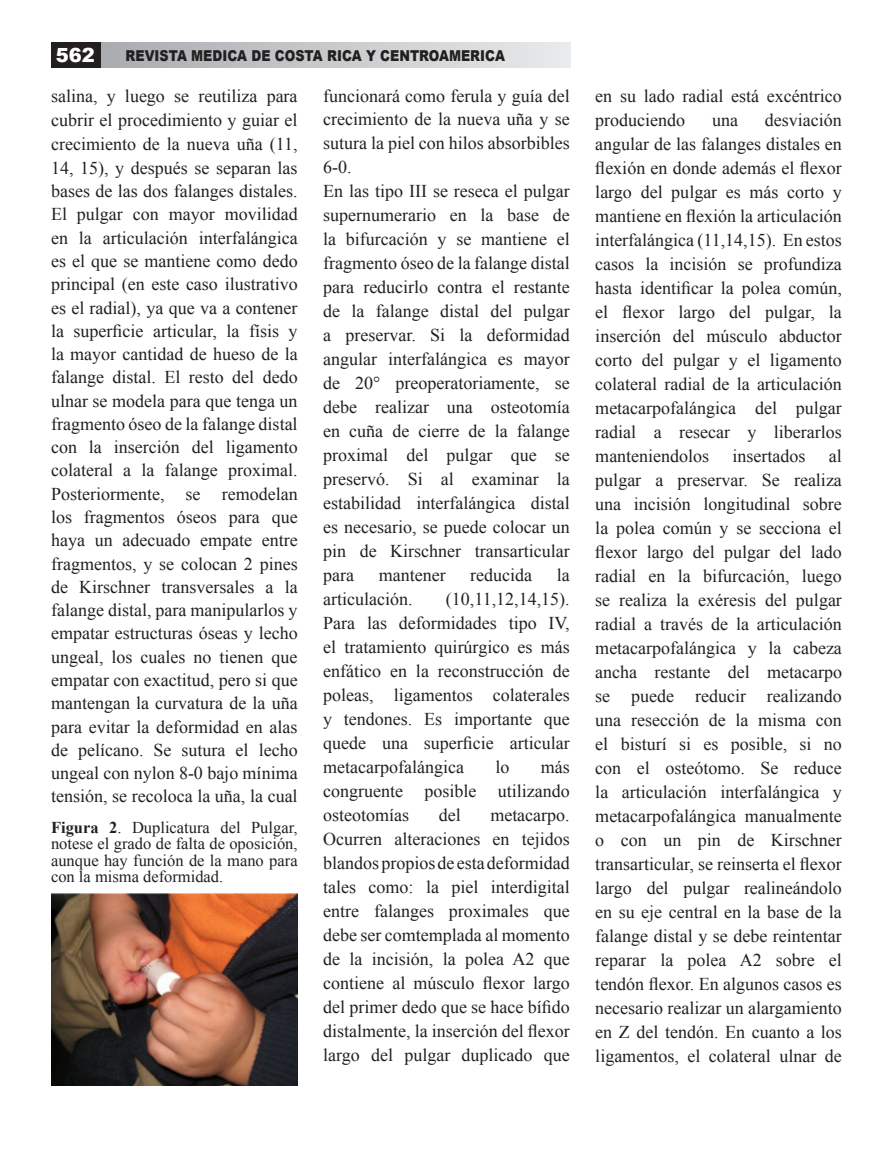
<style>
.page{position:relative;width:893px;height:1149px;background:#fff}
.page>*{position:absolute;margin:0;border:0;box-sizing:border-box;transform-origin:0 0}
.t1{font:900 19.5px "Arial";color:#fff}
.t2{font:18px/24px "Times New Roman";color:#231f20;text-align:justify}
.t3{font:16.5px/16.5px "Times New Roman";color:#231f20;text-align:justify}
.t4{font:900 15px "Arial";color:#231f20;scale:.85 1}
.s1{font-weight:700}
</style>
<div class="page">
<div style="left:100px;top:42px;width:471px;height:26px;background:linear-gradient(to right,#aaabaf,#e9eaeb)"></div>
<div style="left:51px;top:43px;width:49px;height:25px;background:#231f20"></div>
<img style="left:51px;top:893px;width:247px;height:191px">
<p class="t1" style="left:56px;top:41px;width:41px">562</p>
<p class="t4" style="left:126px;top:44px;width:448px">REVISTA MEDICA DE COSTA RICA Y CENTROAMERICA</p>
<p class="t2" style="left:51px;top:84px;width:248px;line-height:23.4px">salina, y luego se reutiliza para cubrir el procedimiento y guiar el crecimiento de la nueva uña (11, 14, 15), y después se separan las bases de las dos falanges distales.<br>El pulgar con mayor movilidad en la articulación interfalángica es el que se mantiene como dedo principal (en este caso ilustrativo es el radial), ya que va a contener la superficie articular, la físis y la mayor cantidad de hueso de la falange distal. El resto del dedo ulnar se modela para que tenga un fragmento óseo de la falange distal con la inserción del ligamento colateral a la falange proximal.<br>Posteriormente, se remodelan los fragmentos óseos para que haya un adecuado empate entre fragmentos, y se colocan 2 pines de Kirschner transversales a la falange distal, para manipularlos y empatar estructuras óseas y lecho ungeal, los cuales no tienen que empatar con exactitud, pero si que mantengan la curvatura de la uña para evitar la deformidad en alas de pelícano. Se sutura el lecho ungeal con nylon 8-0 bajo mínima tensión, se recoloca la uña, la cual</p>
<p class="t2" style="left:323px;top:84px;width:248px;text-align:left">funcionará como ferula y guía del crecimiento de la nueva uña y se sutura la piel con hilos absorbibles<br>6-0.<br>En las tipo III se reseca el pulgar supernumerario en la base de la bifurcación y se mantiene el fragmento óseo de la falange distal para reducirlo contra el restante de la falange distal del pulgar a preservar. Si la deformidad angular interfalángica es mayor de 20° preoperatoriamente, se debe realizar una osteotomía en cuña de cierre de la falange proximal del pulgar que se preservó. Si al examinar la estabilidad interfalángica distal es necesario, se puede colocar un pin de Kirschner transarticular para</p>
<p class="t2" style="left:379px;top:562px;width:68px">mantener</p>
<p class="t2" style="left:470px;top:562px;width:63px">reducida</p>
<p class="t2" style="left:557px;top:562px;width:14px">la</p>
<p class="t2" style="left:323px;top:586px;width:91px">articulación.</p>
<p class="t2" style="left:323px;top:586px;width:248px;text-indent:123px">(10,11,12,14,15).<br>Para las deformidades tipo IV, el tratamiento quirúrgico es más enfático en la reconstrucción de poleas, ligamentos colaterales y tendones. Es importante que quede una superficie articular metacarpofalángica</p>
<p class="t2" style="left:495px;top:754px;width:16px">lo</p>
<p class="t2" style="left:323px;top:754px;width:248px;text-indent:218px">más congruente posible utilizando osteotomías</p>
<p class="t2" style="left:439px;top:802px;width:23px">del</p>
<p class="t2" style="left:323px;top:802px;width:248px;text-indent:167px">metacarpo.<br>Ocurren alteraciones en tejidos blandos propios de esta deformidad tales como: la piel interdigital entre falanges proximales que debe ser comtemplada al momento de la incisión, la polea A2 que contiene al músculo flexor largo del primer dedo que se hace bífido distalmente, la inserción del flexor largo del pulgar duplicado que</p>
<p class="t3" style="left:51px;top:818px;width:248px"><span class="s1">Figura 2</span>. Duplicatura del Pulgar, notese el grado de falta de oposición, aunque hay función de la mano para con la misma deformidad.</p>
<p class="t2" style="left:595px;top:83px;width:248px">en su lado radial está excéntrico produciendo</p>
<p class="t2" style="left:595px;top:107px;width:248px;text-indent:170px">desviación angular de las falanges distales en flexión en donde además el flexor largo del pulgar es más corto y mantiene en flexión la articulación interfalángica (11,14,15). En estos casos la incisión se profundiza hasta identificar la polea común, el flexor largo del pulgar, la inserción del músculo abductor corto del pulgar y el ligamento colateral radial de la articulación metacarpofalángica del pulgar radial a resecar y liberarlos manteniendolos</p>
<p class="t2" style="left:712px;top:107px;width:27px">una</p>
<p class="t2" style="left:595px;top:443px;width:248px;text-indent:234px">al pulgar a preservar. Se realiza una incisión longitudinal sobre la polea común y se secciona el flexor largo del pulgar del lado radial en la bifurcación, luego se realiza la exéresis del pulgar radial a través de la articulación metacarpofalángica y la cabeza ancha restante del metacarpo se puede reducir realizando una resección de la misma con el bisturí si es posible, si no con el osteótomo. Se reduce la articulación interfalángica y metacarpofalángica manualmente o con un pin de Kirschner transarticular, se reinserta el flexor largo del pulgar realineándolo en su eje central en la base de la falange distal y se debe reintentar reparar la polea A2 sobre el tendón flexor. En algunos casos es necesario realizar un alargamiento en Z del tendón. En cuanto a los ligamentos, el colateral ulnar de</p>
<p class="t2" style="left:733px;top:443px;width:74px">insertados</p>
</div>
